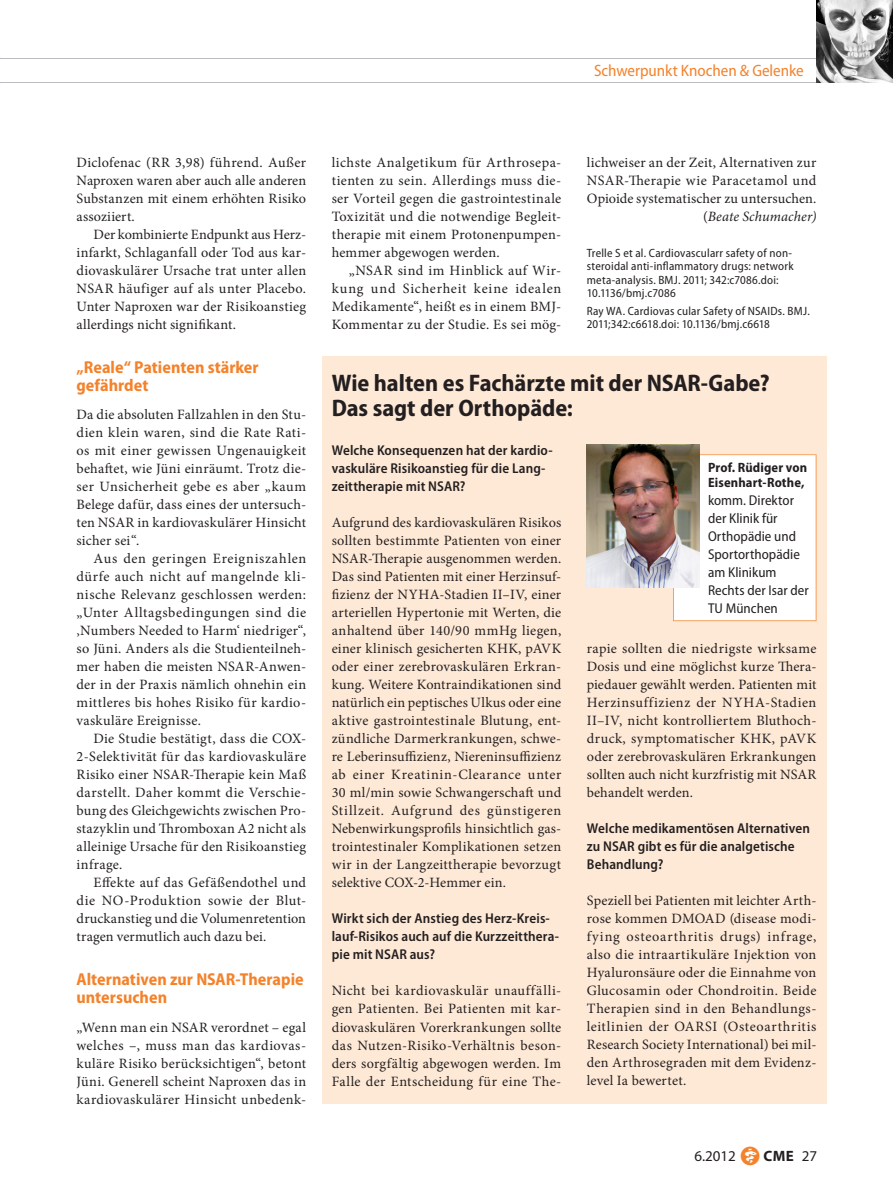
<style>
.page{position:relative;width:893px;height:1187px;background:#fff}
.page>*{position:absolute;margin:0;border:0;box-sizing:border-box;transform-origin:0 0}
.t1{font:700 semi-condensed 24px/25.5px "Myriad Pro";letter-spacing:-.005em;color:#231f20}
.t2{font:700 semi-condensed 17.25px/18px "Myriad Pro";color:#f4822b}
.t3{font:semi-condensed 16.5px "Myriad Pro";letter-spacing:-.005em;color:#f4822b}
.t4{font:15px "Myriad Pro";color:#231f20}
.t5{font:14.25px/18px "Minion Pro";letter-spacing:.015em;color:#231f20;text-align:justify}
.t6{font:600 semi-condensed 14.25px/18px "Myriad Pro";letter-spacing:.01em;color:#231f20}
.t7{font:semi-condensed 14.25px/18px "Myriad Pro";letter-spacing:.005em;color:#231f20}
.t8{font:700 semi-condensed 13.5px/15px "Myriad Pro";letter-spacing:.01em;color:#231f20}
.t9{font:semi-condensed 12px/13.5px "Myriad Pro";letter-spacing:.015em;color:#231f20}
.s1{font-style:italic}
.s2{font-family:"S Buttons";color:#f4822b}
.s3{font-weight:700}
</style>
<div class="page">
<hr style="left:0;top:58px;width:893px;height:1px;background:#bcbdc0">
<hr style="left:0;top:83px;width:893px;height:1px;background:#bcbdc0">
<img style="left:816px;top:0;width:77px;height:83px">
<div style="left:322px;top:356px;width:504px;height:747px;background:#fee9d6"></div>
<div style="left:673px;top:454px;width:143px;height:167px;background:#fff"></div>
<img style="left:587px;top:444px;width:113px;height:143px">
<p class="t3" style="left:594px;top:62px;width:211px">Schwerpunkt Knochen &amp; Gelenke</p>
<p class="t5" style="left:77px;top:153px;width:231px">Diclofenac (RR 3,98) führend. Außer Naproxen waren aber auch alle anderen Substanzen mit einem erhöhten Risiko assoziiert.</p>
<p class="t5" style="left:77px;top:225px;width:231px;text-indent:17px">Der kombinierte Endpunkt aus Herz&shy;infarkt, Schlaganfall oder Tod aus kar&shy;diovaskulärer Ursache trat unter allen NSAR häufiger auf als unter Placebo.<br>Unter Naproxen war der Risikoanstieg allerdings nicht signifikant.</p>
<p class="t2" style="left:77px;top:358px;width:184px">„Reale“ Patienten stärker gefährdet</p>
<p class="t5" style="left:77px;top:405px;width:231px">Da die absoluten Fallzahlen in den Stu&shy;dien klein waren, sind die Rate Rati&shy;os mit einer gewissen Ungenauigkeit behaftet, wie Jüni einräumt. Trotz die&shy;ser Unsicherheit gebe es aber „kaum Belege dafür, dass eines der untersuch&shy;ten NSAR in kardiovaskulärer Hinsicht sicher sei“.</p>
<p class="t5" style="left:77px;top:549px;width:231px;text-indent:17px">Aus den geringen Ereigniszahlen dürfe auch nicht auf mangelnde kli&shy;nische Relevanz geschlossen werden: „Unter Alltagsbedingungen sind die ‚Numbers Needed to Harm‘ niedriger“, so Jüni. Anders als die Studienteilneh&shy;mer haben die meisten NSAR-Anwen&shy;der in der Praxis nämlich ohnehin ein mittleres bis hohes Risiko für kardio&shy;vaskuläre Ereignisse.</p>
<p class="t5" style="left:77px;top:729px;width:231px;text-indent:17px">Die Studie bestätigt, dass die COX-2-Selektivität für das kardiovaskuläre Risiko einer NSAR-Therapie kein Maß darstellt. Daher kommt die Verschie&shy;bung des Gleichgewichts zwischen Pro&shy;stazyklin und Thromboxan A2 nicht als alleinige Ursache für den Risikoanstieg infrage.</p>
<p class="t5" style="left:77px;top:873px;width:231px;text-indent:17px">Effekte auf das Gefäßendothel und die NO-Produktion sowie der Blut&shy;druckanstieg und die Volumenretention tragen vermutlich auch dazu bei.</p>
<p class="t2" style="left:77px;top:970px;width:229px">Alternativen zur NSAR-Therapie untersuchen</p>
<p class="t5" style="left:77px;top:1017px;width:231px">„Wenn man ein NSAR verordnet – egal welches –, muss man das kardiovas&shy;kuläre Risiko berücksichtigen“, betont Jüni. Generell scheint Naproxen das in kardiovaskulärer Hinsicht unbedenk-</p>
<p class="t5" style="left:332px;top:153px;width:231px">lichste Analgetikum für Arthrosepa&shy;tienten zu sein. Allerdings muss die&shy;ser Vorteil gegen die gastrointestinale Toxizität und die notwendige Begleit&shy;therapie mit einem Protonenpumpen&shy;hemmer abgewogen werden.</p>
<p class="t5" style="left:332px;top:261px;width:231px;text-indent:17px">„NSAR sind im Hinblick auf Wir&shy;kung und Sicherheit keine idealen Medikamente“, heißt es in einem BMJ-Kommentar zu der Studie. Es sei mög-</p>
<p class="t5" style="left:587px;top:153px;width:231px;text-align:right">lichweiser an der Zeit, Alternativen zur NSAR-Therapie wie Paracetamol und Opioide systematischer zu untersuchen. (<span class="s1">Beate Schumacher)</span></p>
<p class="t9" style="left:587px;top:246px;width:208px">Trelle S et al. Cardiovascularr safety of non&shy;steroidal anti-inflammatory drugs: network meta-analysis. BMJ. 2011; 342:c7086.doi:<br>10.1136/bmj.c7086</p>
<p class="t9" style="left:587px;top:304px;width:224px">Ray WA. Cardiovas cular Safety of NSAIDs. BMJ.<br>2011;342:c6618.doi: 10.1136/bmj.c6618</p>
<h1 class="t1" style="left:332px;top:370px;width:439px">Wie halten es Fachärzte mit der NSAR-Gabe?<br>Das sagt der Orthopäde:</h1>
<p class="t6" style="left:332px;top:441px;width:223px">Welche Konsequenzen hat der kardio&shy;vaskuläre Risikoanstieg für die Lang&shy;zeittherapie mit NSAR?</p>
<p class="t5" style="left:332px;top:513px;width:231px">Aufgrund des kardiovaskulären Risikos sollten bestimmte Patienten von einer NSAR-Therapie ausgenommen werden.<br>Das sind Patienten mit einer Herzinsuf&shy;fizienz der NYHA-Stadien II–IV, einer arteriellen Hypertonie mit Werten, die anhaltend über 140/90 mmHg liegen, einer klinisch gesicherten KHK, pAVK oder einer zerebrovaskulären Erkran&shy;kung. Weitere Kontraindikationen sind natürlich ein peptisches Ulkus oder eine aktive gastrointestinale Blutung, ent&shy;zündliche Darmerkrankungen, schwe&shy;re Leberinsuffizienz, Niereninsuffizienz ab einer Kreatinin-Clearance unter 30 ml/min sowie Schwangerschaft und Stillzeit. Aufgrund des günstigeren Nebenwirkungsprofils hinsichtlich gas&shy;trointestinaler Komplikationen setzen wir in der Langzeittherapie bevorzugt selektive COX-2-Hemmer ein.</p>
<p class="t6" style="left:332px;top:909px;width:229px">Wirkt sich der Anstieg des Herz-Kreis&shy;lauf-Risikos auch auf die Kurzzeitthera&shy;pie mit NSAR aus?</p>
<p class="t5" style="left:332px;top:981px;width:231px">Nicht bei kardiovaskulär unauffälli&shy;gen Patienten. Bei Patienten mit kar&shy;diovaskulären Vorerkrankungen sollte das Nutzen-Risiko-Verhältnis beson&shy;ders sorgfältig abgewogen werden. Im Falle der Entscheidung für eine The-</p>
<p class="t8" style="left:708px;top:460px;width:101px">Prof. Rüdiger von<br>Eisenhart-Rothe,</p>
<p class="t7" style="left:708px;top:492px;width:102px">komm. Direktor der Klinik für<br>Orthopädie und<br>Sportorthopädie am Klinikum<br>Rechts der Isar der<br>TU München</p>
<p class="t5" style="left:587px;top:639px;width:231px">rapie sollten die niedrigste wirksame Dosis und eine möglichst kurze Thera&shy;piedauer gewählt werden. Patienten mit Herzinsuffizienz der NYHA-Stadien II–IV, nicht kontrolliertem Bluthoch&shy;druck, symptomatischer KHK, pAVK oder zerebrovaskulären Erkrankungen sollten auch nicht kurzfristig mit NSAR behandelt werden.</p>
<p class="t6" style="left:587px;top:819px;width:225px">Welche medikamentösen Alternativen zu NSAR gibt es für die analgetische<br>Behandlung?</p>
<p class="t5" style="left:587px;top:891px;width:231px">Speziell bei Patienten mit leichter Arth&shy;rose kommen DMOAD (disease modi&shy;fying osteoarthritis drugs) infrage, also die intraartikuläre Injektion von Hyaluronsäure oder die Einnahme von Glucosamin oder Chondroitin. Beide Therapien sind in den Behandlungs&shy;leitlinien der OARSI (Osteoarthritis Research Society International) bei mil&shy;den Arthrosegraden mit dem Evidenz&shy;level Ia bewertet.</p>
<p class="t4" style="left:694px;top:1146px;width:124px">6.2012 <span class="s2">ä</span><span class="s3">CME</span> 27</p>
</div>
